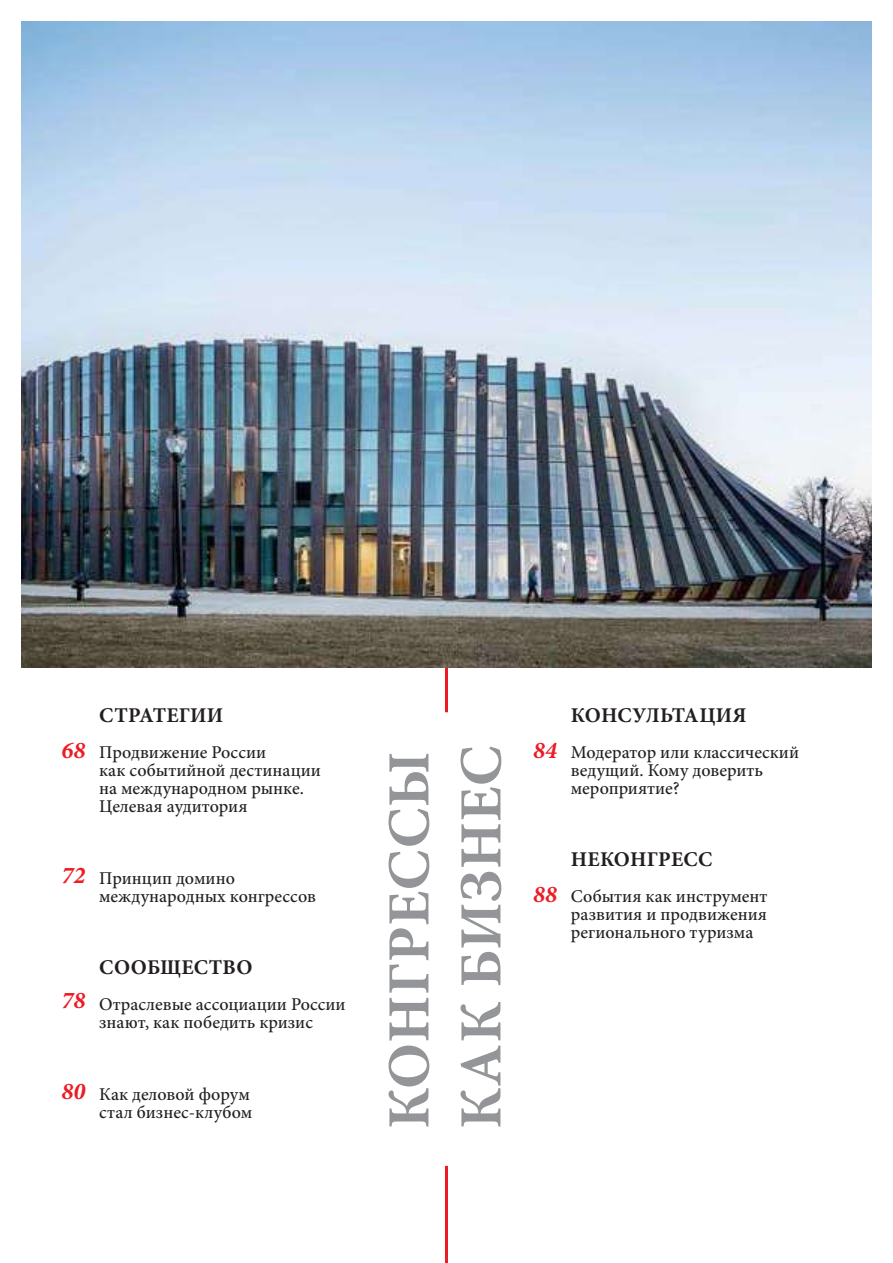
<style>
.page{position:relative;width:893px;height:1263px;background:#fff}
.page>*{position:absolute;margin:0;border:0;box-sizing:border-box;transform-origin:0 0}
.t1{font:700 60px/72px "Minion Pro";letter-spacing:.01em;color:#939598}
.t2{font:italic 700 24px "Minion Pro";letter-spacing:.01em;color:#ed1c24}
.t3{font:700 21px "Minion Pro";letter-spacing:.01em;color:#231f20}
.t4{font:500 18px/18px "Minion Pro";color:#231f20}
</style>
<div class="page">
<hr style="left:445px;top:1166px;width:3px;height:97px;background:#ed1c24">
<hr style="left:445px;top:500px;width:3px;height:212px;background:#ed1c24">
<img style="left:21px;top:21px;width:851px;height:647px">
<h2 class="t2" style="left:61px;top:741px;width:25px">68</h2>
<p class="t3" style="left:99px;top:707px;width:126px">СТРАТЕГИИ</p>
<p class="t4" style="left:99px;top:744px;width:223px">Продвижение России<br>как событийной дестинации на международном рынке.<br>Целевая аудитория</p>
<h2 class="t2" style="left:61px;top:866px;width:25px">72</h2>
<p class="t4" style="left:99px;top:870px;width:218px">Принцип домино международных конгрессов</p>
<h2 class="t2" style="left:61px;top:990px;width:25px">78</h2>
<p class="t3" style="left:99px;top:959px;width:155px">СООБЩЕСТВО</p>
<p class="t4" style="left:99px;top:996px;width:248px">Отраслевые ассоциации России знают, как победить кризис</p>
<h2 class="t2" style="left:61px;top:1082px;width:25px">80</h2>
<p class="t4" style="left:99px;top:1086px;width:155px">Как деловой форум стал бизнес-клубом</p>
<h1 class="t1" style="left:378px;top:1129px;width:385px;rotate:-90deg">КОНГРЕССЫ<br>КАК БИЗНЕС</h1>
<h2 class="t2" style="left:533px;top:740px;width:25px">84</h2>
<p class="t3" style="left:571px;top:707px;width:177px">КОНСУЛЬТАЦИЯ</p>
<p class="t4" style="left:571px;top:744px;width:230px">Модератор или классический ведущий. Кому доверить мероприятие?</p>
<h2 class="t2" style="left:533px;top:885px;width:25px">88</h2>
<p class="t3" style="left:571px;top:851px;width:143px">НЕКОНГРЕСС</p>
<p class="t4" style="left:571px;top:888px;width:198px;text-align:justify">События как инструмент развития и продвижения регионального туризма</p>
</div>
